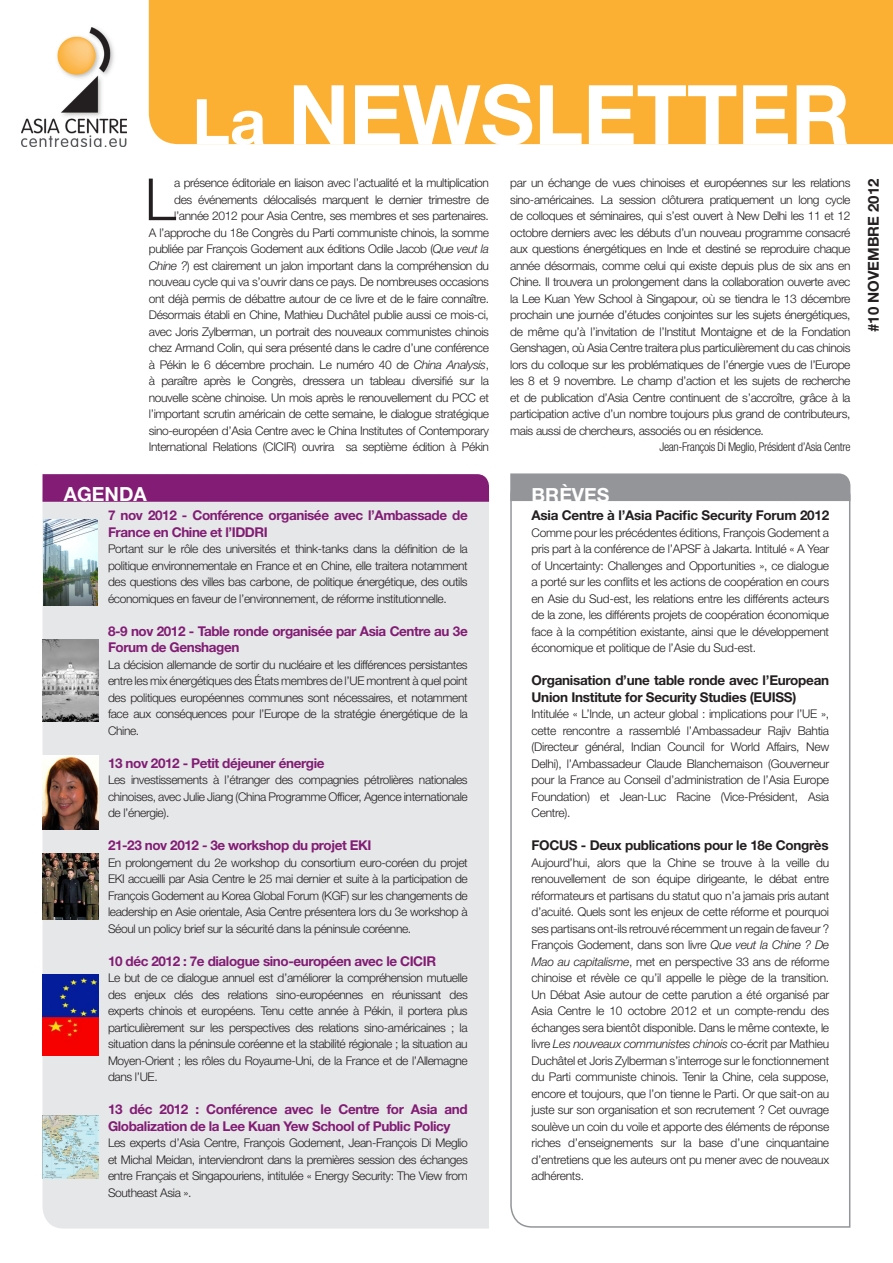
<style>
.page{position:relative;width:893px;height:1263px;background:#fff}
.page>*{position:absolute;margin:0;border:0;box-sizing:border-box;transform-origin:0 0}
.t1{font:700 82.5px "Helvetica Neue LT Std";color:#fff}
.t2{font:300 58.2px "Helvetica Neue LT Std";color:#231f20}
.t3{font:700 19.5px "Helvetica Neue LT Std";color:#fff}
.t4{font:700 15px "Helvetica Neue LT Std";color:#231f20}
.t5{font:700 13.5px/16.5px "Helvetica Neue LT Std";letter-spacing:-.03em;color:#821c74}
.t6{font:700 13.5px/16.5px "Helvetica Neue LT Std";letter-spacing:-.02em;color:#231f20}
.t7{font:300 12px/16.5px "Helvetica Neue LT Std";letter-spacing:-.03em;color:#231f20;text-align:justify}
.t8{font:300 condensed 12px "Helvetica Neue LT Std";letter-spacing:-.03em;color:#231f20}
.s1{font-size:63px}
.s2{font-style:italic}
</style>
<div class="page">
<div style="left:43px;top:502px;width:446px;height:726px;background:#e6e7e9"></div>
<img style="left:43px;top:755px;width:56px;height:74px">
<svg style="left:510px;top:483px;width:341px;height:745px"></svg>
<div style="left:510px;top:473px;width:340px;height:28px;background:#939598"></div>
<svg style="left:43px;top:474px;width:446px;height:28px;background:#831f75"></svg>
<div style="left:149px;top:0;width:744px;height:144px;background:#fbb034"></div>
<img style="left:21px;top:27px;width:105px;height:119px">
<img style="left:44px;top:520px;width:54px;height:86px">
<img style="left:43px;top:639px;width:56px;height:83px">
<img style="left:43px;top:853px;width:56px;height:67px">
<img style="left:43px;top:1115px;width:56px;height:64px">
<img style="left:43px;top:974px;width:55px;height:81px">
<p class="t1" style="left:193px;top:64px;width:659px"><span class="s1">La</span> NEWSLETTER</p>
<p class="t7" style="left:149px;top:174px;width:342px;text-align:right">a présence éditoriale en liaison avec l’actualité et la multiplication<br>des événements délocalisés marquent le dernier trimestre de l’année 2012 pour Asia Centre, ses membres et ses partenaires.<br>A l’approche du 18e Congrès du Parti communiste chinois, la somme publiée par François Godement aux éditions Odile Jacob (<span class="s2">Que veut la Chine ?</span>) est clairement un jalon important dans la compréhension du nouveau cycle qui va s’ouvrir dans ce pays. De nombreuses occasions ont déjà permis de débattre autour de ce livre et de le faire connaître.<br>Désormais établi en Chine, Mathieu Duchâtel publie aussi ce mois-ci, avec Joris Zylberman, un portrait des nouveaux communistes chinois chez Armand Colin, qui sera présenté dans le cadre d’une conférence à Pékin le 6 décembre prochain. Le numéro 40 de <span class="s2">China Analysis</span>, à paraître après le Congrès, dressera un tableau diversifié sur la nouvelle scène chinoise. Un mois après le renouvellement du PCC et l’important scrutin américain de cette semaine, le dialogue stratégique sino-européen d’Asia Centre avec le China Institutes of Contemporary International Relations (CICIR) ouvrira sa septième édition à Pékin</p>
<p class="t7" style="left:510px;top:174px;width:342px">par un échange de vues chinoises et européennes sur les relations sino-américaines. La session clôturera pratiquement un long cycle de colloques et séminaires, qui s’est ouvert à New Delhi les 11 et 12 octobre derniers avec les débuts d’un nouveau programme consacré aux questions énergétiques en Inde et destiné se reproduire chaque année désormais, comme celui qui existe depuis plus de six ans en Chine. Il trouvera un prolongement dans la collaboration ouverte avec la Lee Kuan Yew School à Singapour, où se tiendra le 13 décembre prochain une journée d’études conjointes sur les sujets énergétiques, de même qu’à l’invitation de l’Institut Montaigne et de la Fondation Genshagen, où Asia Centre traitera plus particulièrement du cas chinois lors du colloque sur les problématiques de l’énergie vues de l’Europe les 8 et 9 novembre. Le champ d’action et les sujets de recherche et de publication d’Asia Centre continuent de s’accroître, grâce à la participation active d’un nombre toujours plus grand de contributeurs, mais aussi de chercheurs, associés ou en résidence.</p>
<p class="t2" style="left:145px;top:164px;width:33px">L</p>
<p class="t8" style="left:659px;top:440px;width:192px">Jean-François Di Meglio, Président d’Asia Centre</p>
<p class="t3" style="left:64px;top:482px;width:85px">AGENDA</p>
<p class="t3" style="left:531px;top:483px;width:80px">BRÈVES</p>
<p class="t5" style="left:108px;top:507px;width:361px">7 nov 2012 - Conférence organisée avec l’Ambassade de<br>France en Chine et l’IDDRI</p>
<p class="t7" style="left:108px;top:541px;width:361px">Portant sur le rôle des universités et think-tanks dans la définition de la politique environnementale en France et en Chine, elle traitera notamment des questions des villes bas carbone, de politique énergétique, des outils économiques en faveur de l’environnement, de réforme institutionnelle.</p>
<p class="t5" style="left:108px;top:622px;width:361px">8-9 nov 2012 - Table ronde organisée par Asia Centre au 3e<br>Forum de Genshagen</p>
<p class="t7" style="left:108px;top:656px;width:361px">La décision allemande de sortir du nucléaire et les différences persistantes entre les mix énergétiques des États membres de l’UE montrent à quel point des politiques européennes communes sont nécessaires, et notamment face aux conséquences pour l’Europe de la stratégie énergétique de la Chine.</p>
<p class="t5" style="left:108px;top:754px;width:218px">13 nov 2012 - Petit déjeuner énergie</p>
<p class="t7" style="left:108px;top:772px;width:361px">Les investissements à l’étranger des compagnies pétrolières nationales chinoises, avec Julie Jiang (China Programme Officer, Agence internationale de l’énergie).</p>
<p class="t5" style="left:108px;top:837px;width:265px">21-23 nov 2012 - 3e workshop du projet EKI</p>
<p class="t7" style="left:108px;top:854px;width:361px">En prolongement du 2e workshop du consortium euro-coréen du projet EKI accueilli par Asia Centre le 25 mai dernier et suite à la participation de François Godement au Korea Global Forum (KGF) sur les changements de leadership en Asie orientale, Asia Centre présentera lors du 3e workshop à Séoul un policy brief sur la sécurité dans la péninsule coréenne.</p>
<p class="t5" style="left:108px;top:952px;width:330px">10 déc 2012 : 7e dialogue sino-européen avec le CICIR</p>
<p class="t7" style="left:108px;top:970px;width:361px">Le but de ce dialogue annuel est d’améliorer la compréhension mutuelle des enjeux clés des relations sino-européennes en réunissant des experts chinois et européens. Tenu cette année à Pékin, il portera plus particulièrement sur les perspectives des relations sino-américaines ; la situation dans la péninsule coréenne et la stabilité régionale ; la situation au Moyen-Orient ; les rôles du Royaume-Uni, de la France et de l’Allemagne dans l’UE.</p>
<p class="t5" style="left:108px;top:1101px;width:361px">13 déc 2012 : Conférence avec le Centre for Asia and<br>Globalization de la Lee Kuan Yew School of Public Policy</p>
<p class="t7" style="left:108px;top:1135px;width:361px">Les experts d’Asia Centre, François Godement, Jean-François Di Meglio et Michal Meidan, interviendront dans la premières session des échanges entre Français et Singapouriens, intitulée « Energy Security: The View from Southeast Asia ».</p>
<p class="t6" style="left:531px;top:507px;width:299px">Asia Centre à l’Asia Pacific Security Forum 2012</p>
<p class="t7" style="left:531px;top:524px;width:299px">Comme pour les précédentes éditions, François Godement a pris part à la conférence de l’APSF à Jakarta. Intitulé « A Year of Uncertainty: Challenges and Opportunities », ce dialogue a porté sur les conflits et les actions de coopération en cours en Asie du Sud-est, les relations entre les différents acteurs de la zone, les différents projets de coopération économique face à la compétition existante, ainsi que le développement économique et politique de l’Asie du Sud-est.</p>
<p class="t6" style="left:531px;top:672px;width:299px">Organisation d’une table ronde avec l’European<br>Union Institute for Security Studies (EUISS)</p>
<p class="t7" style="left:531px;top:706px;width:299px">Intitulée « L’Inde, un acteur global : implications pour l’UE », cette rencontre a rassemblé l’Ambassadeur Rajiv Bahtia (Directeur général, Indian Council for World Affairs, New Delhi), l’Ambassadeur Claude Blanchemaison (Gouverneur pour la France au Conseil d’administration de l’Asia Europe Foundation) et Jean-Luc Racine (Vice-Président, Asia Centre).</p>
<p class="t6" style="left:531px;top:837px;width:299px">FOCUS - Deux publications pour le 18e Congrès</p>
<p class="t7" style="left:531px;top:854px;width:299px">Aujourd’hui, alors que la Chine se trouve à la veille du renouvellement de son équipe dirigeante, le débat entre réformateurs et partisans du statut quo n’a jamais pris autant d’acuité. Quels sont les enjeux de cette réforme et pourquoi ses partisans ont-ils retrouvé récemment un regain de faveur ?<br>François Godement, dans son livre <span class="s2">Que veut la Chine ? De Mao au capitalisme</span>, met en perspective 33 ans de réforme chinoise et révèle ce qu’il appelle le piège de la transition.<br>Un Débat Asie autour de cette parution a été organisé par Asia Centre le 10 octobre 2012 et un compte-rendu des échanges sera bientôt disponible. Dans le même contexte, le livre <span class="s2">Les nouveaux communistes chinois</span> co-écrit par Mathieu Duchâtel et Joris Zylberman s’interroge sur le fonctionnement du Parti communiste chinois. Tenir la Chine, cela suppose, encore et toujours, que l’on tienne le Parti. Or que sait-on au juste sur son organisation et son recrutement ? Cet ouvrage soulève un coin du voile et apporte des éléments de réponse riches d’enseignements sur la base d’une cinquantaine d’entretiens que les auteurs ont pu mener avec de nouveaux adhérents.</p>
<p class="t4" style="left:864px;top:332px;width:155px;rotate:-90deg">#10 NOVEMBRE 2012</p>
</div>
